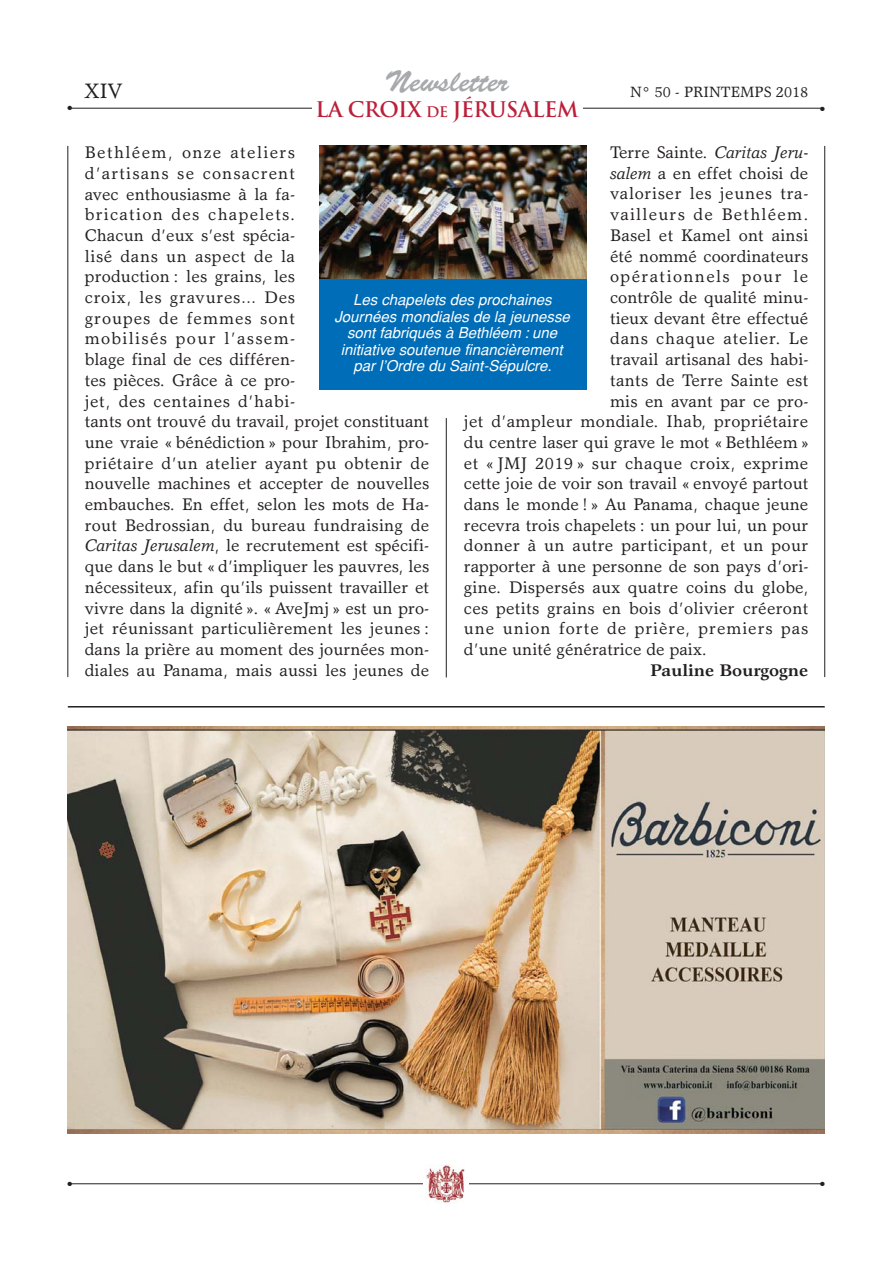
<style>
.page{position:relative;width:893px;height:1263px;background:#fff}
.page>*{position:absolute;margin:0;border:0;box-sizing:border-box;transform-origin:0 0}
.t1{font:30px "Brush Script";color:#a7a9ac}
.t2{font:700 21px "Trajan";letter-spacing:-.025em;color:#bc1f39}
.t3{font:21px "Garth Graphic";color:#231f20}
.t4{font:16.95px/20.7px "Garth Graphic";color:#231f20}
.t5{font:16.95px "Garth Graphic";letter-spacing:.02em;color:#231f20}
.t6{font:16.95px "Garth Graphic";letter-spacing:.025em;color:#231f20}
.t7{font:16.95px "Garth Graphic";letter-spacing:.055em;color:#231f20}
.t8{font:16.95px "Garth Graphic";letter-spacing:.04em;color:#231f20}
.t9{font:16.95px "Garth Graphic";letter-spacing:.07em;color:#231f20}
.t10{font:16.95px "Garth Graphic";letter-spacing:.045em;color:#231f20}
.t11{font:16.95px "Garth Graphic";letter-spacing:.08em;color:#231f20}
.t12{font:700 16.95px "Garth Graphic";color:#231f20}
.t13{font:italic 15px/16.5px "Helvetica";color:#fff;text-align:center}
.t14{font:15px "Garth Graphic";color:#231f20}
.t15{font:6px "Zapf Dingbats";color:#231f20}
.s1{font-size:14.25px}
.s2{font-style:italic}
</style>
<div class="page">
<hr style="left:68px;top:146px;width:1px;height:531px;background:#231f20">
<hr style="left:824px;top:146px;width:1px;height:531px;background:#231f20">
<hr style="left:446px;top:418px;width:1px;height:259px;background:#231f20">
<hr style="left:69px;top:1183px;width:754px;height:1px;background:#231f20">
<hr style="left:69px;top:108px;width:754px;height:1px;background:#231f20">
<div style="left:312px;top:101px;width:270px;height:24px;background:#fff"></div>
<div style="left:423px;top:1164px;width:45px;height:41px;background:#fff"></div>
<img style="left:426px;top:1164px;width:39px;height:39px">
<hr style="left:68px;top:706px;width:757px;height:1px;background:#231f20">
<img style="left:68px;top:726px;width:757px;height:407px">
<img style="left:319px;top:146px;width:267px;height:133px">
<div style="left:319px;top:279px;width:267px;height:110px;background:#006db8"></div>
<h1 class="t1" style="left:385px;top:73px;width:125px">Newsletter</h1>
<p class="t3" style="left:84px;top:83px;width:40px">XIV</p>
<p class="t14" style="left:630px;top:87px;width:179px">N° 50 - PRINTEMPS 2018</p>
<p class="t2" style="left:315px;top:97px;width:265px">LA CROIX <span class="s1">DE</span> JÉRUSALEM</p>
<p class="t15" style="left:68px;top:105px;width:6px">●</p>
<p class="t15" style="left:820px;top:106px;width:6px">●</p>
<p class="t4" style="left:85px;top:144px;width:346px">Bethléem, onze ateliers<br>d’artisans se consacrent<br>avec enthousiasme à la fa-<br>brication des chapelets.<br>Chacun d’eux s’est spécia-<br>lisé dans un aspect de la<br>production : les grains, les<br>croix, les gravures… Des<br>groupes de femmes sont<br>mobilisés pour l’assem-<br>blage final de ces différen-<br>tes pièces. Grâce à ce pro-<br>jet, des centaines d’habi-<br>tants ont trouvé du travail, projet constituant une vraie « bénédiction » pour Ibrahim, pro&shy;priétaire d’un atelier ayant pu obtenir de nouvelle machines et accepter de nouvelles embauches. En effet, selon les mots de Ha&shy;rout Bedrossian, du bureau fundraising de <span class="s2">Caritas Jerusalem</span>, le recrutement est spécifi&shy;que dans le but « d’impliquer les pauvres, les nécessiteux, afin qu’ils puissent travailler et vivre dans la dignité ». « AveJmj » est un pro&shy;jet réunissant particulièrement les jeunes : dans la prière au moment des journées mon&shy;diales au Panama, mais aussi les jeunes de</p>
<p class="t4" style="left:610px;top:144px;width:200px">Terre Sainte. <span class="s2">Caritas Jeru-</span></p>
<p class="t4" style="left:610px;top:164px;width:200px"><span class="s2">salem</span> a en effet choisi de</p>
<p class="t8" style="left:610px;top:187px;width:200px">valoriser les jeunes tra-</p>
<p class="t9" style="left:610px;top:208px;width:200px">vailleurs de Bethléem.</p>
<p class="t4" style="left:610px;top:226px;width:200px">Basel et Kamel ont ainsi</p>
<p class="t4" style="left:610px;top:247px;width:200px">été nommé coordinateurs</p>
<p class="t11" style="left:610px;top:270px;width:200px">opérationnels pour le</p>
<p class="t4" style="left:610px;top:289px;width:200px">contrôle de qualité minu-</p>
<p class="t4" style="left:610px;top:309px;width:200px">tieux devant être effectué</p>
<p class="t10" style="left:610px;top:332px;width:200px">dans chaque atelier. Le</p>
<p class="t4" style="left:610px;top:351px;width:200px">travail artisanal des habi-</p>
<p class="t4" style="left:610px;top:371px;width:200px">tants de Terre Sainte est</p>
<p class="t4" style="left:610px;top:392px;width:200px">mis en avant par ce pro-</p>
<p class="t5" style="left:464px;top:415px;width:346px">jet d’ampleur mondiale. Ihab, propriétaire</p>
<p class="t4" style="left:464px;top:433px;width:346px">du centre laser qui grave le mot « Bethléem »</p>
<p class="t6" style="left:464px;top:456px;width:346px">et « JMJ 2019 » sur chaque croix, exprime</p>
<p class="t4" style="left:464px;top:475px;width:346px">cette joie de voir son travail « envoyé partout</p>
<p class="t4" style="left:464px;top:496px;width:346px">dans le monde ! » Au Panama, chaque jeune</p>
<p class="t4" style="left:464px;top:516px;width:346px">recevra trois chapelets : un pour lui, un pour</p>
<p class="t5" style="left:464px;top:539px;width:346px">donner à un autre participant, et un pour</p>
<p class="t4" style="left:464px;top:558px;width:346px">rapporter à une personne de son pays d’ori-</p>
<p class="t4" style="left:464px;top:578px;width:346px">gine. Dispersés aux quatre coins du globe,</p>
<p class="t4" style="left:464px;top:599px;width:346px">ces petits grains en bois d’olivier créeront</p>
<p class="t7" style="left:464px;top:622px;width:346px">une union forte de prière, premiers pas</p>
<p class="t4" style="left:464px;top:640px;width:244px">d’une unité génératrice de paix.</p>
<p class="t12" style="left:650px;top:663px;width:160px">Pauline Bourgogne</p>
<p class="t13" style="left:334px;top:293px;width:240px">Les chapelets des prochaines<br>Journées mondiales de la jeunesse sont fabriqués à Bethléem : une initiative soutenue financièrement par l’Ordre du Saint-Sépulcre.</p>
<p class="t15" style="left:68px;top:1181px;width:6px">●</p>
<p class="t15" style="left:820px;top:1181px;width:6px">●</p>
</div>
